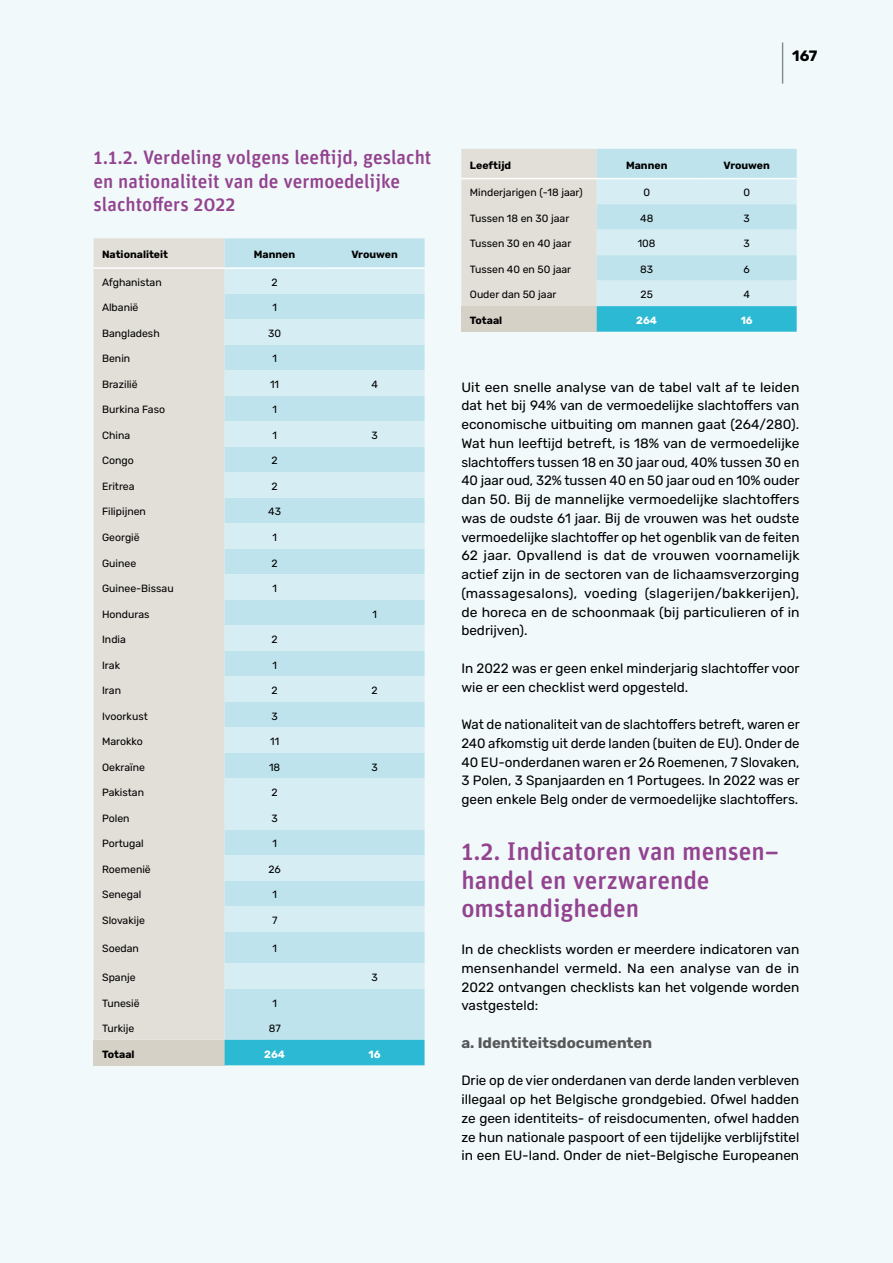
<style>
.page{position:relative;width:893px;height:1263px;background:#f1f9fb}
.page>*{position:absolute;margin:0;border:0;box-sizing:border-box;transform-origin:0 0}
.t1{font:300 37.5px "Rubik";color:#58585a;scale:.4 1}
.t2{font:500 25.5px/28.5px "Unit Rounded OT";color:#93438f}
.t3{font:500 19.5px/23.4px "Unit Rounded Pro";color:#93438f}
.t4{font:700 15px "Rubik";color:#58585a}
.t5{font:700 15px "Rubik";color:#000}
.t6{font:13.5px/18.8px "Rubik";color:#000;text-align:justify}
.t7{font:10.5px "Rubik";color:#000}
.t8{font:700 10.5px "Rubik";color:#000}
.t9{font:700 10.5px "Rubik";color:#fff}
</style>
<div class="page">
<div style="left:94px;top:238px;width:131px;height:802px;background:#e2dfd8"></div>
<div style="left:225px;top:238px;width:200px;height:802px;background:#bee3ed"></div>
<svg style="left:225px;top:269px;width:200px;height:720px;background:#cae8f0"></svg>
<div style="left:94px;top:1040px;width:131px;height:25px;background:#d6d1c7"></div>
<div style="left:225px;top:1040px;width:200px;height:25px;background:#2cb9d3"></div>
<hr style="left:94px;top:267px;width:131px;height:2px;background:#fff">
<hr style="left:225px;top:267px;width:100px;height:2px;background:#fff">
<hr style="left:325px;top:267px;width:100px;height:2px;background:#fff">
<svg style="left:461px;top:149px;width:336px;height:183px;background:#c5dfe2"></svg>
<hr style="left:461px;top:178px;width:136px;height:1px;background:#fff">
<hr style="left:597px;top:178px;width:100px;height:1px;background:#fff">
<hr style="left:697px;top:178px;width:100px;height:1px;background:#fff">
<h3 class="t3" style="left:94px;top:145px;width:339px">1.1.2. Verdeling volgens leeftijd, geslacht en nationaliteit van de vermoedelijke slachtoffers 2022</h3>
<p class="t8" style="left:102px;top:249px;width:68px">Nationaliteit</p>
<p class="t8" style="left:254px;top:249px;width:43px">Mannen</p>
<p class="t8" style="left:351px;top:249px;width:48px">Vrouwen</p>
<p class="t7" style="left:102px;top:276px;width:61px">Afghanistan</p>
<p class="t7" style="left:272px;top:276px;width:8px">2</p>
<p class="t7" style="left:102px;top:302px;width:38px">Albanië</p>
<p class="t7" style="left:272px;top:302px;width:6px">1</p>
<p class="t7" style="left:102px;top:327px;width:59px">Bangladesh</p>
<p class="t7" style="left:268px;top:327px;width:14px">30</p>
<p class="t7" style="left:102px;top:353px;width:30px">Benin</p>
<p class="t7" style="left:272px;top:353px;width:6px">1</p>
<p class="t7" style="left:102px;top:378px;width:37px">Brazilië</p>
<p class="t7" style="left:270px;top:378px;width:10px">11</p>
<p class="t7" style="left:371px;top:378px;width:8px">4</p>
<p class="t7" style="left:102px;top:404px;width:65px">Burkina Faso</p>
<p class="t7" style="left:272px;top:404px;width:6px">1</p>
<p class="t7" style="left:102px;top:429px;width:30px">China</p>
<p class="t7" style="left:272px;top:429px;width:6px">1</p>
<p class="t7" style="left:371px;top:429px;width:8px">3</p>
<p class="t7" style="left:102px;top:455px;width:33px">Congo</p>
<p class="t7" style="left:272px;top:455px;width:8px">2</p>
<p class="t7" style="left:102px;top:480px;width:34px">Eritrea</p>
<p class="t7" style="left:272px;top:480px;width:8px">2</p>
<p class="t7" style="left:102px;top:506px;width:45px">Filipijnen</p>
<p class="t7" style="left:268px;top:506px;width:14px">43</p>
<p class="t7" style="left:102px;top:531px;width:39px">Georgië</p>
<p class="t7" style="left:272px;top:531px;width:6px">1</p>
<p class="t7" style="left:102px;top:557px;width:36px">Guinee</p>
<p class="t7" style="left:272px;top:557px;width:8px">2</p>
<p class="t7" style="left:102px;top:582px;width:73px">Guinee-Bissau</p>
<p class="t7" style="left:272px;top:582px;width:6px">1</p>
<p class="t7" style="left:102px;top:608px;width:49px">Honduras</p>
<p class="t7" style="left:372px;top:608px;width:6px">1</p>
<p class="t7" style="left:102px;top:633px;width:25px">India</p>
<p class="t7" style="left:272px;top:633px;width:8px">2</p>
<p class="t7" style="left:102px;top:659px;width:19px">Irak</p>
<p class="t7" style="left:272px;top:659px;width:6px">1</p>
<p class="t7" style="left:102px;top:685px;width:20px">Iran</p>
<p class="t7" style="left:272px;top:685px;width:8px">2</p>
<p class="t7" style="left:372px;top:685px;width:8px">2</p>
<p class="t7" style="left:102px;top:710px;width:47px">Ivoorkust</p>
<p class="t7" style="left:271px;top:710px;width:8px">3</p>
<p class="t7" style="left:102px;top:736px;width:42px">Marokko</p>
<p class="t7" style="left:270px;top:736px;width:10px">11</p>
<p class="t7" style="left:102px;top:761px;width:44px">Oekraïne</p>
<p class="t7" style="left:269px;top:761px;width:13px">18</p>
<p class="t7" style="left:371px;top:761px;width:8px">3</p>
<p class="t7" style="left:102px;top:787px;width:43px">Pakistan</p>
<p class="t7" style="left:272px;top:787px;width:8px">2</p>
<p class="t7" style="left:102px;top:812px;width:29px">Polen</p>
<p class="t7" style="left:272px;top:812px;width:8px">3</p>
<p class="t7" style="left:102px;top:838px;width:43px">Portugal</p>
<p class="t7" style="left:272px;top:838px;width:6px">1</p>
<p class="t7" style="left:102px;top:863px;width:50px">Roemenië</p>
<p class="t7" style="left:268px;top:863px;width:14px">26</p>
<p class="t7" style="left:102px;top:889px;width:41px">Senegal</p>
<p class="t7" style="left:272px;top:889px;width:6px">1</p>
<p class="t7" style="left:102px;top:914px;width:44px">Slovakije</p>
<p class="t7" style="left:272px;top:914px;width:7px">7</p>
<p class="t7" style="left:102px;top:943px;width:38px">Soedan</p>
<p class="t7" style="left:272px;top:943px;width:6px">1</p>
<p class="t7" style="left:102px;top:971px;width:35px">Spanje</p>
<p class="t7" style="left:371px;top:971px;width:8px">3</p>
<p class="t7" style="left:102px;top:997px;width:39px">Tunesië</p>
<p class="t7" style="left:272px;top:997px;width:6px">1</p>
<p class="t7" style="left:102px;top:1022px;width:34px">Turkije</p>
<p class="t7" style="left:269px;top:1022px;width:14px">87</p>
<p class="t8" style="left:102px;top:1048px;width:34px">Totaal</p>
<p class="t9" style="left:264px;top:1048px;width:22px">264</p>
<p class="t9" style="left:369px;top:1048px;width:14px">16</p>
<h1 class="t1" style="left:781px;top:42px;width:10px">|</h1>
<p class="t5" style="left:792px;top:47px;width:27px">167</p>
<p class="t8" style="left:470px;top:159px;width:43px">Leeftijd</p>
<p class="t8" style="left:626px;top:159px;width:43px">Mannen</p>
<p class="t8" style="left:723px;top:159px;width:48px">Vrouwen</p>
<p class="t7" style="left:470px;top:187px;width:114px">Minderjarigen (-18 jaar)</p>
<p class="t7" style="left:643px;top:187px;width:8px">0</p>
<p class="t7" style="left:743px;top:187px;width:8px">0</p>
<p class="t7" style="left:470px;top:212px;width:101px">Tussen 18 en 30 jaar</p>
<p class="t7" style="left:640px;top:212px;width:15px">48</p>
<p class="t7" style="left:743px;top:212px;width:8px">3</p>
<p class="t7" style="left:470px;top:238px;width:103px">Tussen 30 en 40 jaar</p>
<p class="t7" style="left:638px;top:238px;width:19px">108</p>
<p class="t7" style="left:743px;top:238px;width:8px">3</p>
<p class="t7" style="left:470px;top:263px;width:103px">Tussen 40 en 50 jaar</p>
<p class="t7" style="left:640px;top:263px;width:14px">83</p>
<p class="t7" style="left:743px;top:263px;width:8px">6</p>
<p class="t7" style="left:470px;top:289px;width:88px">Ouder dan 50 jaar</p>
<p class="t7" style="left:640px;top:289px;width:14px">25</p>
<p class="t7" style="left:743px;top:289px;width:8px">4</p>
<p class="t8" style="left:470px;top:314px;width:34px">Totaal</p>
<p class="t9" style="left:636px;top:314px;width:22px">264</p>
<p class="t9" style="left:741px;top:314px;width:14px">16</p>
<p class="t6" style="left:461px;top:378px;width:340px">Uit een snelle analyse van de tabel valt af te leiden dat het bij 94% van de vermoedelijke slachtoffers van economische uitbuiting om mannen gaat (264/280).<br>Wat hun leeftijd betreft, is 18% van de vermoedelijke slachtoffers tussen 18 en 30 jaar oud, 40% tussen 30 en 40 jaar oud, 32% tussen 40 en 50 jaar oud en 10% ouder dan 50. Bij de mannelijke vermoedelijke slachtoffers was de oudste 61 jaar. Bij de vrouwen was het oudste vermoedelijke slachtoffer op het ogenblik van de feiten 62 jaar. Opvallend is dat de vrouwen voornamelijk actief zijn in de sectoren van de lichaamsverzorging (massagesalons), voeding (slagerijen/bakkerijen), de horeca en de schoonmaak (bij particulieren of in bedrijven).</p>
<p class="t6" style="left:461px;top:659px;width:340px">In 2022 was er geen enkel minderjarig slachtoffer voor wie er een checklist werd opgesteld.</p>
<p class="t6" style="left:461px;top:715px;width:340px">Wat de nationaliteit van de slachtoffers betreft, waren er 240 afkomstig uit derde landen (buiten de EU). Onder de 40 EU-onderdanen waren er 26 Roemenen, 7 Slovaken, 3 Polen, 3 Spanjaarden en 1 Portugees. In 2022 was er geen enkele Belg onder de vermoedelijke slachtoffers.</p>
<h2 class="t2" style="left:461px;top:837px;width:319px">1.2. Indicatoren van mensen– handel en verzwarende omstandigheden</h2>
<p class="t6" style="left:461px;top:940px;width:339px">In de checklists worden er meerdere indicatoren van mensenhandel vermeld. Na een analyse van de in 2022 ontvangen checklists kan het volgende worden vastgesteld:</p>
<p class="t4" style="left:461px;top:1034px;width:192px">a. Identiteitsdocumenten</p>
<p class="t6" style="left:461px;top:1072px;width:340px">Drie op de vier onderdanen van derde landen verbleven illegaal op het Belgische grondgebied. Ofwel hadden ze geen identiteits- of reisdocumenten, ofwel hadden ze hun nationale paspoort of een tijdelijke verblijfstitel in een EU-land. Onder de niet-Belgische Europeanen</p>
</div>
